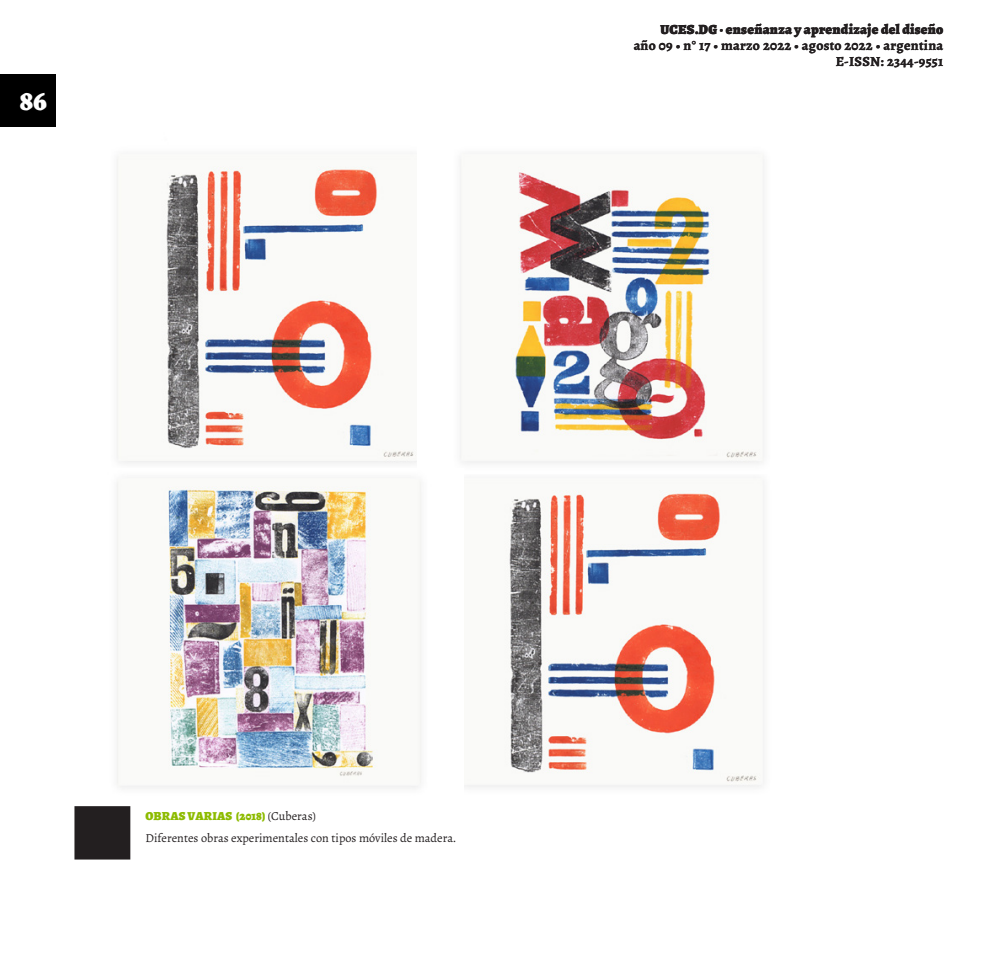
<style>
.page{position:relative;width:993px;height:968px;background:#fff}
.page>*{position:absolute;margin:0;border:0;box-sizing:border-box;transform-origin:0 0}
.t1{font:900 28px "Grenze";color:#fff}
.t2{font:700 14px "Alegreya";letter-spacing:.02em;color:#231f20}
.t3{font:900 14px "Alegreya";letter-spacing:.02em;color:#231f20}
.t4{font:12.25px "Alegreya";color:#231f20}
.t5{font:900 12.25px "Alegreya";letter-spacing:.01em;color:#8dbb00}
.s1{font-weight:400;color:#231f20}
</style>
<div class="page">
<div style="left:0;top:74px;width:55px;height:53px;background:#000"></div>
<img style="left:117px;top:158px;width:300px;height:306px">
<img style="left:464px;top:490px;width:300px;height:297px">
<img style="left:460px;top:159px;width:304px;height:304px">
<img style="left:117px;top:482px;width:304px;height:306px">
<div style="left:75px;top:806px;width:54px;height:52px;background:#231f20"></div>
<div style="left:74px;top:806px;width:56px;height:53px;border:2px solid #231f20"></div>
<h1 class="t1" style="left:20px;top:79px;width:29px">86</h1>
<p class="t3" style="left:660px;top:20px;width:284px">UCES.DG · enseñanza y aprendizaje del diseño</p>
<p class="t2" style="left:633px;top:36px;width:311px">año 09 • n° 17 • marzo 2022 • agosto 2022 • argentina</p>
<p class="t2" style="left:835px;top:52px;width:109px">E-ISSN: 2344-9551</p>
<p class="t5" style="left:145px;top:807px;width:172px">OBRAS VARIAS (2018) <span class="s1">(Cuberas)</span></p>
<p class="t4" style="left:145px;top:829px;width:312px">Diferentes obras experimentales con tipos móviles de madera.</p>
</div>
